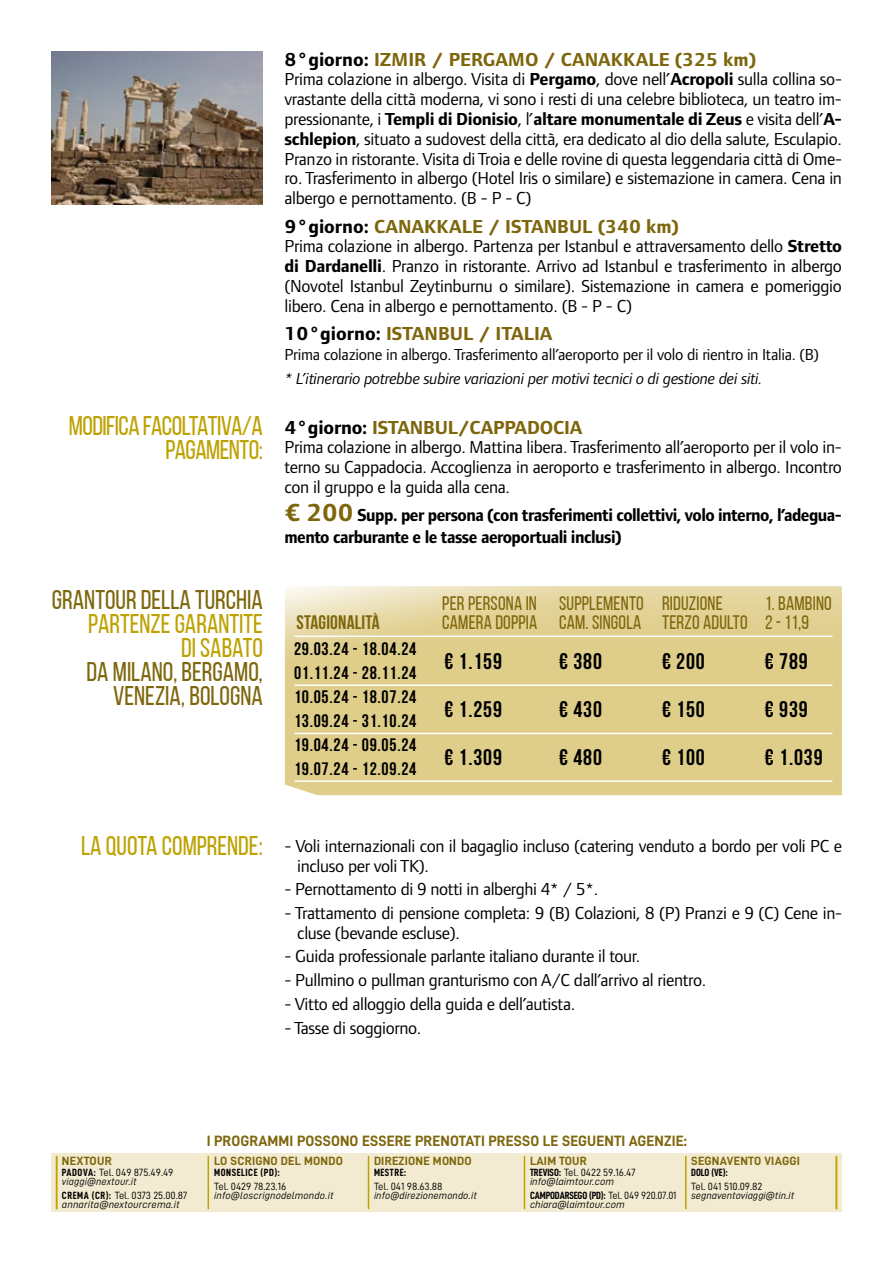
<style>
.page{position:relative;width:893px;height:1263px;background:#fff}
.page>*{position:absolute;margin:0;border:0;box-sizing:border-box;transform-origin:0 0}
.t1{font:27px/24px "Bebas Neue";color:#7d660b;text-align:right}
.t2{font:27px/24px "Bebas Neue";color:#bda200;text-align:right}
.t3{font:27px/24px "Bebas Neue";letter-spacing:-.02em;color:#bda200;text-align:right}
.t4{font:700 22.5px/47.8px "Bebas Neue";letter-spacing:.04em;color:#000;text-align:justify}
.t5{font:700 19.5px "Foundry Form Sans OT2";color:#7d660b}
.t6{font:19.5px/19.5px "Bebas Neue";letter-spacing:.01em;color:#7d660b}
.t7{font:700 19.5px "Bebas Neue";letter-spacing:.01em;color:#7d660b}
.t8{font:18px/19.8px "Foundry Form Sans OT2";letter-spacing:-.02em;color:#000;text-align:justify}
.t9{font:700 18px/21.6px "Foundry Form Sans OT2";letter-spacing:-.03em;color:#000;scale:.95 1}
.t10{font:700 18px/24px "Bebas Neue";letter-spacing:.04em;color:#000;text-align:justify}
.t11{font:16.5px "Foundry Form Sans OT2";letter-spacing:-.015em;color:#000}
.t12{font:italic 16.5px "Foundry Form Sans OT2";letter-spacing:-.015em;color:#000}
.t13{font:15px "D DIN Bold";letter-spacing:.01em;color:#7d660b}
.t14{font:12px "D DIN Bold";letter-spacing:.02em;color:#7d660b}
.t15{font:10.5px "D DIN Italic";letter-spacing:.01em;color:#000}
.t16{font:10.5px "D DIN";color:#000}
.t17{font:10.5px "D DIN Condensed Bold";color:#000}
.t18{font:10.5px "D DIN Condensed Bold";letter-spacing:.05em;color:#000}
.s1{color:#000}
.s2{font-weight:700}
.s3{font-size:25.5px;color:#7d660b}
.s4{font-family:"D DIN Condensed Bold"}
.s5{font-family:"D DIN"}
</style>
<div class="page">
<div style="left:51px;top:1153px;width:791px;height:59px;background:#f3ebd1"></div>
<hr style="left:56px;top:1156px;width:1px;height:53px;background:#bda200">
<hr style="left:524px;top:1156px;width:1px;height:53px;background:#bda200">
<hr style="left:685px;top:1156px;width:1px;height:53px;background:#bda200">
<hr style="left:836px;top:1156px;width:1px;height:53px;background:#bda200">
<hr style="left:368px;top:1156px;width:1px;height:53px;background:#bda200">
<hr style="left:208px;top:1156px;width:1px;height:53px;background:#bda200">
<svg style="left:285px;top:586px;width:557px;height:209px;background:#e0cf91"></svg>
<hr style="left:294px;top:636px;width:538px;height:1px;background:#fff">
<hr style="left:294px;top:684px;width:538px;height:2px;background:#fff">
<hr style="left:294px;top:733px;width:538px;height:1px;background:#fff">
<hr style="left:294px;top:780px;width:538px;height:2px;background:#fff">
<img style="left:51px;top:51px;width:212px;height:154px">
<h1 class="t3" style="left:69px;top:413px;width:196px">MODIFICA FACOLTATIVA/A<br>PAGAMENTO:</h1>
<h1 class="t1" style="left:52px;top:587px;width:212px">GRANTOUR DELLA TURCHIA</h1>
<h1 class="t2" style="left:88px;top:611px;width:176px">PARTENZE GARANTITE<br>DI SABATO</h1>
<h1 class="t1" style="left:87px;top:659px;width:178px">DA MILANO, BERGAMO,<br>VENEZIA, BOLOGNA</h1>
<p class="t5" style="left:284px;top:45px;width:473px"><span class="s1">8°giorno:</span> IZMIR / PERGAMO / CANAKKALE (325 km)</p>
<p class="t8" style="left:284px;top:68px;width:559px">Prima colazione in albergo. Visita di <span class="s2">Pergamo</span>, dove nell’<span class="s2">Acropoli</span> sulla collina so&shy;vrastante della città moderna, vi sono i resti di una celebre biblioteca, un teatro im&shy;pressionante, i <span class="s2">Templi di Dionisio</span>, l’<span class="s2">altare monumentale di Zeus</span> e visita dell’<span class="s2">A&shy;schlepion</span>, situato a sudovest della città, era dedicato al dio della salute, Esculapio.<br>Pranzo in ristorante. Visita di Troia e delle rovine di questa leggendaria città di Ome&shy;ro. Trasferimento in albergo (Hotel Iris o similare) e sistemazione in camera. Cena in albergo e pernottamento. (B - P - C)</p>
<p class="t5" style="left:284px;top:212px;width:396px"><span class="s1">9°giorno:</span> CANAKKALE / ISTANBUL (340 km)</p>
<p class="t8" style="left:284px;top:235px;width:559px">Prima colazione in albergo. Partenza per Istanbul e attraversamento dello <span class="s2">Stretto di Dardanelli</span>. Pranzo in ristorante. Arrivo ad Istanbul e trasferimento in albergo (Novotel Istanbul Zeytinburnu o similare). Sistemazione in camera e pomeriggio libero. Cena in albergo e pernottamento. (B - P - C)</p>
<p class="t5" style="left:284px;top:319px;width:270px"><span class="s1">10°giorno:</span> ISTANBUL / ITALIA</p>
<p class="t11" style="left:284px;top:343px;width:536px">Prima colazione in albergo. Trasferimento all’aeroporto per il volo di rientro in Italia. (B)</p>
<p class="t12" style="left:284px;top:367px;width:480px">* L’itinerario potrebbe subire variazioni per motivi tecnici o di gestione dei siti.</p>
<p class="t5" style="left:284px;top:413px;width:299px"><span class="s1">4°giorno:</span> ISTANBUL/CAPPADOCIA</p>
<p class="t8" style="left:284px;top:436px;width:559px">Prima colazione in albergo. Mattina libera. Trasferimento all’aeroporto per il volo in&shy;terno su Cappadocia. Accoglienza in aeroporto e trasferimento in albergo. Incontro con il gruppo e la guida alla cena.</p>
<p class="t9" style="left:284px;top:503px;width:588px"><span class="s3">€ 200</span> Supp. per persona (con trasferimenti collettivi, volo interno, l’adegua&shy;mento carburante e le tasse aeroportuali inclusi)</p>
<p class="t6" style="left:442px;top:593px;width:96px">PER PERSONA IN</p>
<p class="t7" style="left:297px;top:612px;width:85px">STAGIONALITÀ</p>
<p class="t6" style="left:442px;top:612px;width:97px">CAMERA DOPPIA</p>
<p class="t6" style="left:559px;top:593px;width:86px">SUPPLEMENTO<br>CAM. SINGOLA</p>
<p class="t6" style="left:662px;top:593px;width:87px">RIDUZIONE<br>TERZO ADULTO</p>
<p class="t6" style="left:765px;top:593px;width:68px">1. BAMBINO<br>2 - 11,9</p>
<p class="t10" style="left:294px;top:636px;width:124px">29.03.24 - 18.04.24<br>01.11.24 - 28.11.24<br>10.05.24 - 18.07.24<br>13.09.24 - 31.10.24<br>19.04.24 - 09.05.24<br>19.07.24 - 12.09.24</p>
<p class="t4" style="left:444px;top:637px;width:59px">€ 1.159 € 1.259 € 1.309</p>
<p class="t4" style="left:559px;top:637px;width:44px">€ 380 € 430 € 480</p>
<p class="t4" style="left:662px;top:637px;width:44px">€ 200 € 150 € 100</p>
<p class="t4" style="left:765px;top:637px;width:59px;text-align:left">€ 789<br>€ 939<br>€ 1.039</p>
<h1 class="t2" style="left:81px;top:833px;width:183px">LA QUOTA COMPRENDE:</h1>
<p class="t8" style="left:297px;top:835px;width:546px;text-indent:-13px">- Voli internazionali con il bagaglio incluso (catering venduto a bordo per voli PC e incluso per voli TK).</p>
<p class="t8" style="left:284px;top:878px;width:315px">- Pernottamento di 9 notti in alberghi 4* / 5*.</p>
<p class="t8" style="left:297px;top:902px;width:546px;text-indent:-13px">- Trattamento di pensione completa: 9 (B) Colazioni, 8 (P) Pranzi e 9 (C) Cene in&shy;cluse (bevande escluse).</p>
<p class="t8" style="left:284px;top:945px;width:357px">- Guida professionale parlante italiano durante il tour.</p>
<p class="t8" style="left:284px;top:969px;width:423px">- Pullmino o pullman granturismo con A/C dall’arrivo al rientro.</p>
<p class="t8" style="left:284px;top:993px;width:292px">- Vitto ed alloggio della guida e dell’autista.</p>
<p class="t8" style="left:284px;top:1017px;width:138px">- Tasse di soggiorno.</p>
<p class="t14" style="left:62px;top:1154px;width:51px">NEXTOUR</p>
<p class="t16" style="left:62px;top:1167px;width:113px"><span class="s4">PADOVA:</span> Tel. 049 875.49.49</p>
<p class="t15" style="left:62px;top:1176px;width:76px">viaggi@nextour.it</p>
<p class="t16" style="left:62px;top:1189px;width:127px"><span class="s4">CREMA (CR):</span> Tel. 0373 25.00.87</p>
<p class="t15" style="left:62px;top:1198px;width:119px">annarita@nextourcrema.it</p>
<p class="t13" style="left:207px;top:1133px;width:482px">I PROGRAMMI POSSONO ESSERE PRENOTATI PRESSO LE SEGUENTI AGENZIE:</p>
<p class="t14" style="left:214px;top:1154px;width:130px">LO SCRIGNO DEL MONDO</p>
<p class="t18" style="left:214px;top:1167px;width:67px">MONSELICE (PD):</p>
<p class="t16" style="left:214px;top:1180px;width:74px">Tel. 0429 78.23.16</p>
<p class="t15" style="left:214px;top:1189px;width:121px">info@loscrignodelmondo.it</p>
<p class="t14" style="left:374px;top:1154px;width:99px">DIREZIONE MONDO</p>
<p class="t17" style="left:374px;top:1167px;width:34px">MESTRE:</p>
<p class="t16" style="left:374px;top:1180px;width:70px">Tel. 041 98.63.88</p>
<p class="t15" style="left:374px;top:1189px;width:104px">info@direzionemondo.it</p>
<p class="t14" style="left:530px;top:1154px;width:59px">LAIM TOUR</p>
<p class="t16" style="left:530px;top:1167px;width:107px"><span class="s4">TREVISO:</span> Tel. 0422 59.16.47</p>
<p class="t15" style="left:530px;top:1176px;width:86px">info@laimtour.com</p>
<p class="t17" style="left:530px;top:1189px;width:148px">CAMPODARSEGO (PD): <span class="s5">Tel. 049 920.07.01</span></p>
<p class="t15" style="left:530px;top:1198px;width:96px">chiara@laimtour.com</p>
<p class="t14" style="left:691px;top:1154px;width:110px">SEGNAVENTO VIAGGI</p>
<p class="t17" style="left:691px;top:1167px;width:38px">DOLO (VE):</p>
<p class="t16" style="left:691px;top:1180px;width:73px">Tel. 041 510.09.82</p>
<p class="t15" style="left:691px;top:1189px;width:105px">segnaventoviaggi@tin.it</p>
</div>
